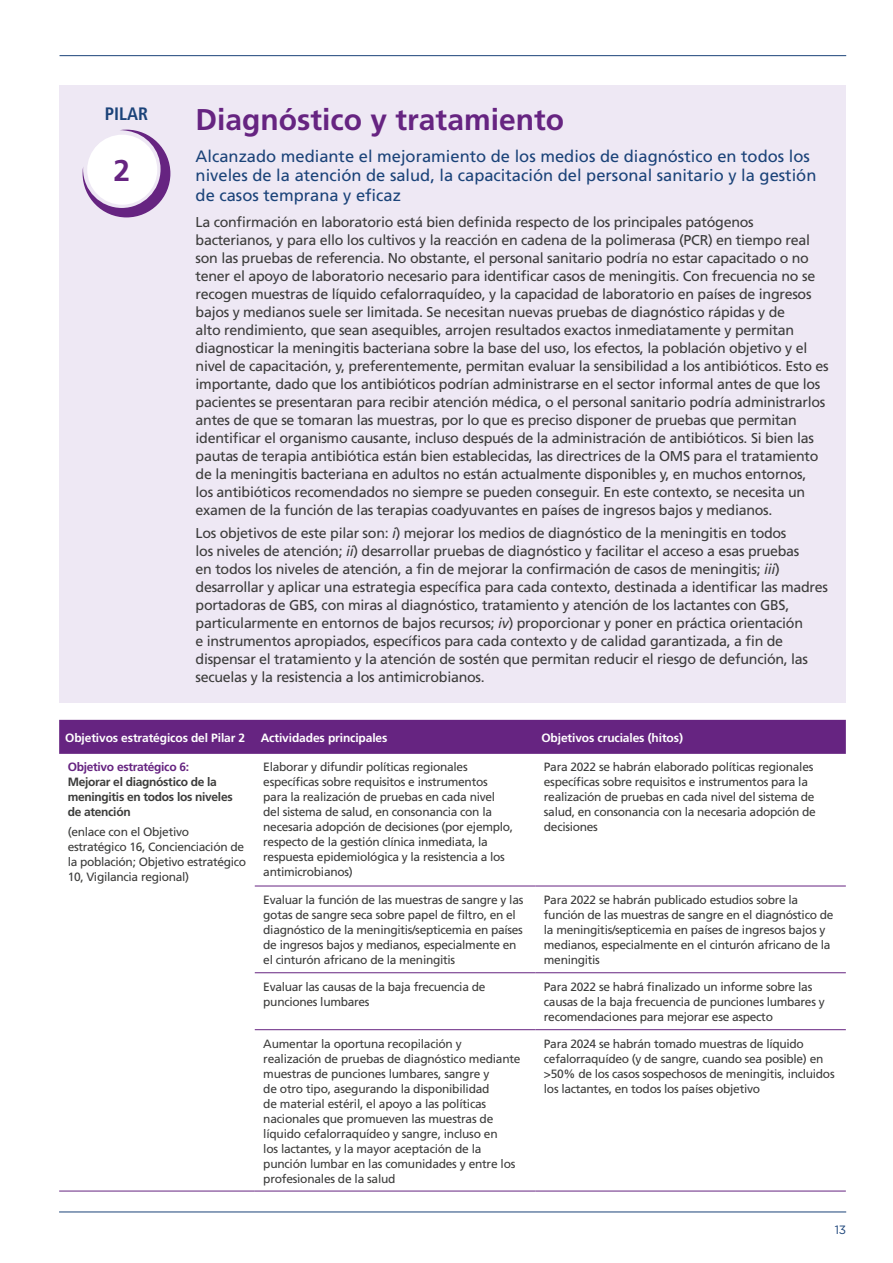
<style>
.page{position:relative;width:893px;height:1263px;background:#fff}
.page>*{position:absolute;margin:0;border:0;box-sizing:border-box;transform-origin:0 0}
.t1{font:700 30px "Frutiger";color:#662481}
.t2{font:700 condensed 18px "Frutiger";color:#1b4379}
.t3{font:16.5px/19.5px "Frutiger";color:#1b4379}
.t4{font:14.25px/18px "Frutiger";letter-spacing:-.02em;color:#3c3c3b}
.t5{font:12px/15px "Frutiger";letter-spacing:-.025em;color:#3c3c3b}
.t6{font:700 12px "Frutiger";letter-spacing:-.01em;color:#fff}
.t7{font:700 12px/15px "Frutiger";letter-spacing:-.025em;color:#3c3c3b}
.t8{font:700 12px "Frutiger";letter-spacing:-.025em;color:#662481}
.t9{font:12px "Gotham";color:#1b4379}
.s1{font-style:italic}
</style>
<div class="page">
<hr style="left:59px;top:1211px;width:787px;height:1px;background:#1b4379">
<hr style="left:60px;top:55px;width:786px;height:1px;background:#1b4379">
<div style="left:60px;top:85px;width:786px;height:617px;background:#eee8f4"></div>
<div style="left:59px;top:720px;width:787px;height:34px;background:#662481"></div>
<hr style="left:255px;top:886px;width:280px;height:1px;background:#662481">
<hr style="left:535px;top:886px;width:311px;height:1px;background:#662481">
<hr style="left:255px;top:972px;width:280px;height:1px;background:#662481">
<hr style="left:535px;top:972px;width:311px;height:1px;background:#662481">
<hr style="left:255px;top:1029px;width:280px;height:1px;background:#662481">
<hr style="left:535px;top:1029px;width:311px;height:1px;background:#662481">
<hr style="left:59px;top:1191px;width:196px;height:1px;background:#662481">
<hr style="left:255px;top:1191px;width:280px;height:1px;background:#662481">
<hr style="left:535px;top:1191px;width:311px;height:1px;background:#662481">
<svg style="left:83px;top:130px;width:87px;height:87px"></svg>
<p class="t2" style="left:105px;top:103px;width:45px">PILAR</p>
<h1 class="t1" style="left:113px;top:153px;width:18px">2</h1>
<h1 class="t1" style="left:196px;top:102px;width:370px">Diagnóstico y tratamiento</h1>
<p class="t3" style="left:196px;top:146px;width:622px">Alcanzado mediante el mejoramiento de los medios de diagnóstico en todos los niveles de la atención de salud, la capacitación del personal sanitario y la gestión de casos temprana y eficaz</p>
<p class="t4" style="left:196px;top:213px;width:635px">La confirmación en laboratorio está bien definida respecto de los principales patógenos bacterianos, y para ello los cultivos y la reacción en cadena de la polimerasa (PCR) en tiempo real son las pruebas de referencia. No obstante, el personal sanitario podría no estar capacitado o no tener el apoyo de laboratorio necesario para identificar casos de meningitis. Con frecuencia no se recogen muestras de líquido cefalorraquídeo, y la capacidad de laboratorio en países de ingresos bajos y medianos suele ser limitada. Se necesitan nuevas pruebas de diagnóstico rápidas y de<br>alto rendimiento, que sean asequibles, arrojen resultados exactos inmediatamente y permitan diagnosticar la meningitis bacteriana sobre la base del uso, los efectos, la población objetivo y el nivel de capacitación, y, preferentemente, permitan evaluar la sensibilidad a los antibióticos. Esto es importante, dado que los antibióticos podrían administrarse en el sector informal antes de que los pacientes se presentaran para recibir atención médica, o el personal sanitario podría administrarlos antes de que se tomaran las muestras, por lo que es preciso disponer de pruebas que permitan identificar el organismo causante, incluso después de la administración de antibióticos. Si bien las pautas de terapia antibiótica están bien establecidas, las directrices de la OMS para el tratamiento de la meningitis bacteriana en adultos no están actualmente disponibles y, en muchos entornos,<br>los antibióticos recomendados no siempre se pueden conseguir. En este contexto, se necesita un examen de la función de las terapias coadyuvantes en países de ingresos bajos y medianos.</p>
<p class="t4" style="left:196px;top:524px;width:634px">Los objetivos de este pilar son: <span class="s1">i</span>) mejorar los medios de diagnóstico de la meningitis en todos<br>los niveles de atención; <span class="s1">ii</span>) desarrollar pruebas de diagnóstico y facilitar el acceso a esas pruebas<br>en todos los niveles de atención, a fin de mejorar la confirmación de casos de meningitis; <span class="s1">iii</span>) desarrollar y aplicar una estrategia específica para cada contexto, destinada a identificar las madres portadoras de GBS, con miras al diagnóstico, tratamiento y atención de los lactantes con GBS, particularmente en entornos de bajos recursos; <span class="s1">iv</span>) proporcionar y poner en práctica orientación<br>e instrumentos apropiados, específicos para cada contexto y de calidad garantizada, a fin de dispensar el tratamiento y la atención de sostén que permitan reducir el riesgo de defunción, las secuelas y la resistencia a los antimicrobianos.</p>
<p class="t6" style="left:65px;top:730px;width:182px">Objetivos estratégicos del Pilar 2</p>
<p class="t6" style="left:261px;top:730px;width:128px">Actividades principales</p>
<p class="t6" style="left:541px;top:730px;width:143px">Objetivos cruciales (hitos)</p>
<p class="t8" style="left:68px;top:760px;width:123px">Objetivo estratégico 6:</p>
<p class="t7" style="left:68px;top:774px;width:167px">Mejorar el diagnóstico de la meningitis en todos los niveles de atención</p>
<p class="t5" style="left:68px;top:824px;width:180px">(enlace con el Objetivo estratégico 16, Concienciación de la población; Objetivo estratégico<br>10, Vigilancia regional)</p>
<p class="t5" style="left:263px;top:759px;width:251px">Elaborar y difundir políticas regionales específicas sobre requisitos e instrumentos para la realización de pruebas en cada nivel del sistema de salud, en consonancia con la necesaria adopción de decisiones (por ejemplo, respecto de la gestión clínica inmediata, la respuesta epidemiológica y la resistencia a los antimicrobianos)</p>
<p class="t5" style="left:544px;top:759px;width:274px">Para 2022 se habrán elaborado políticas regionales específicas sobre requisitos e instrumentos para la realización de pruebas en cada nivel del sistema de salud, en consonancia con la necesaria adopción de decisiones</p>
<p class="t5" style="left:263px;top:892px;width:262px">Evaluar la función de las muestras de sangre y las gotas de sangre seca sobre papel de filtro, en el diagnóstico de la meningitis/septicemia en países de ingresos bajos y medianos, especialmente en el cinturón africano de la meningitis</p>
<p class="t5" style="left:544px;top:892px;width:291px">Para 2022 se habrán publicado estudios sobre la función de las muestras de sangre en el diagnóstico de la meningitis/septicemia en países de ingresos bajos y medianos, especialmente en el cinturón africano de la meningitis</p>
<p class="t5" style="left:263px;top:979px;width:224px">Evaluar las causas de la baja frecuencia de punciones lumbares</p>
<p class="t5" style="left:544px;top:979px;width:282px">Para 2022 se habrá finalizado un informe sobre las causas de la baja frecuencia de punciones lumbares y recomendaciones para mejorar ese aspecto</p>
<p class="t5" style="left:263px;top:1036px;width:259px">Aumentar la oportuna recopilación y realización de pruebas de diagnóstico mediante muestras de punciones lumbares, sangre y<br>de otro tipo, asegurando la disponibilidad<br>de material estéril, el apoyo a las políticas nacionales que promueven las muestras de líquido cefalorraquídeo y sangre, incluso en<br>los lactantes, y la mayor aceptación de la punción lumbar en las comunidades y entre los profesionales de la salud</p>
<p class="t5" style="left:544px;top:1036px;width:292px">Para 2024 se habrán tomado muestras de líquido cefalorraquídeo (y de sangre, cuando sea posible) en &gt;50% de los casos sospechosos de meningitis, incluidos los lactantes, en todos los países objetivo</p>
<p class="t9" style="left:835px;top:1223px;width:13px">13</p>
</div>
